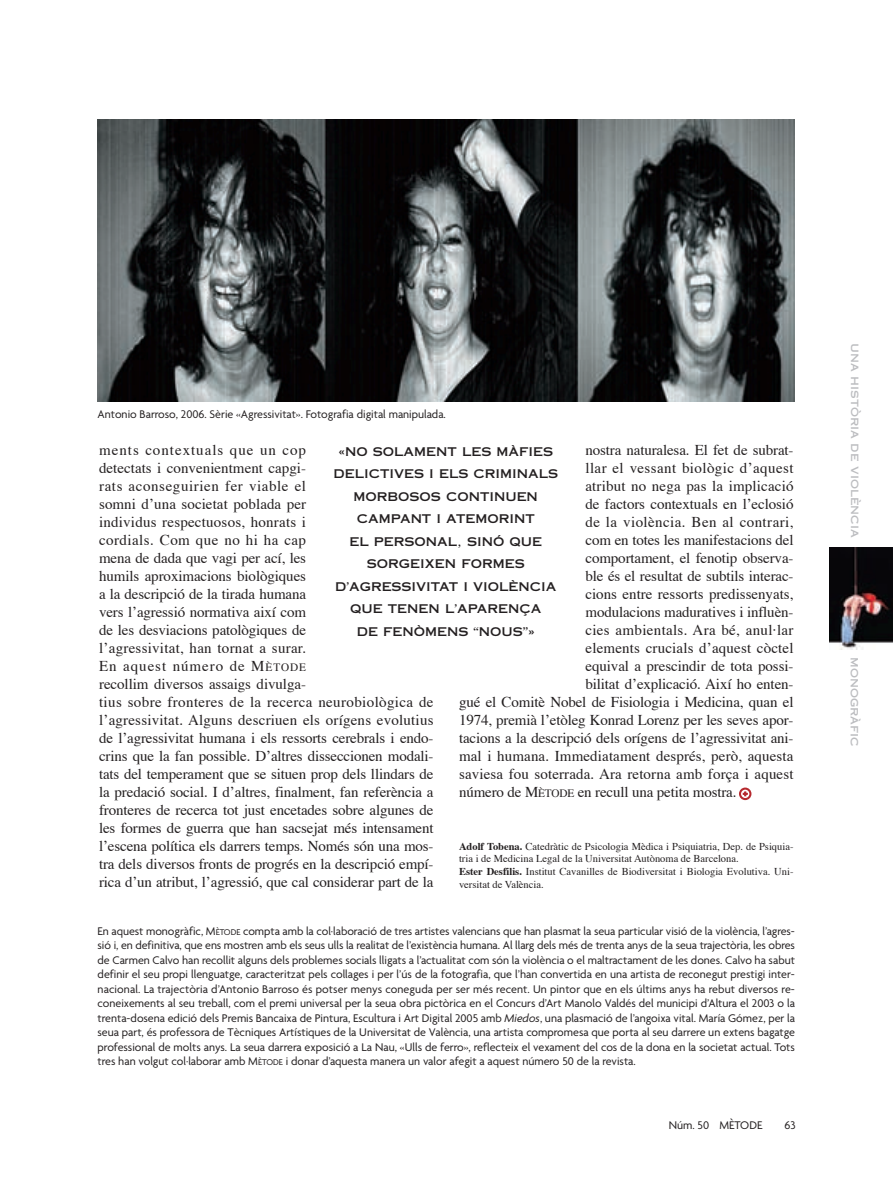
<style>
.page{position:relative;width:893px;height:1191px;background:#fff}
.page>*{position:absolute;margin:0;border:0;box-sizing:border-box;transform-origin:0 0}
.t1{font:15px/18px "Times";letter-spacing:-.01em;color:#231f20}
.t2{font:15px "Times";letter-spacing:.01em;color:#231f20}
.t3{font:15px "Times";letter-spacing:.025em;color:#231f20}
.t4{font:15px "Times";letter-spacing:.02em;color:#231f20}
.t5{font:15px "Times";letter-spacing:.03em;color:#231f20}
.t6{font:12px/14.4px "Agenda";color:#231f20;text-align:justify}
.t7{font:12px/22.5px "Copperplate Thirty One AB";color:#231f20;text-align:center}
.t8{font:12px "Copperplate Thirty One AB";color:#bcbdc0}
.t9{font:10.5px/12.6px "Times";color:#231f20}
.s1{font-size:11.25px}
.s2{font-weight:700}
.s3{font-size:9px}
.s4{font-style:italic}
</style>
<div class="page">
<img style="left:829px;top:548px;width:64px;height:102px">
<img style="left:98px;top:120px;width:697px;height:281px">
<div style="left:739px;top:787px;width:12px;height:13px;border:2px solid #b6292e;border-radius:50%"></div>
<svg style="left:742px;top:791px;width:6px;height:5px"></svg>
<p class="t6" style="left:98px;top:408px;width:350px">Antonio Barroso, 2006. Sèrie «Agressivitat». Fotografia digital manipulada.</p>
<p class="t1" style="left:99px;top:442px;width:336px">ments contextuals que un cop<br>detectats i convenientment capgi-<br>rats aconseguirien fer viable el<br>somni d’una societat poblada per<br>individus respectuosos, honrats i<br>cordials. Com que no hi ha cap<br>mena de dada que vagi per ací, les<br>humils aproximacions biològiques<br>a la descripció de la tirada humana<br>vers l’agressió normativa així com<br>de les desviacions patològiques de<br>l’agressivitat, han tornat a surar.<br>En aquest número de M<span class="s1">ÈTODE<br></span>recollim diversos assaigs divulga-<br>tius sobre fronteres de la recerca neurobiològica de l’agressivitat. Alguns descriuen els orígens evolutius de l’agressivitat humana i els ressorts cerebrals i endo&shy;crins que la fan possible. D’altres disseccionen modali&shy;tats del temperament que se situen prop dels llindars de la predació social. I d’altres, finalment, fan referència a fronteres de recerca tot just encetades sobre algunes de les formes de guerra que han sacsejat més intensament l’escena política els darrers temps. Només són una mos&shy;tra dels diversos fronts de progrés en la descripció empí&shy;rica d’un atribut, l’agressió, que cal considerar part de la</p>
<p class="t1" style="left:585px;top:442px;width:210px">nostra naturalesa. El fet de subrat-</p>
<p class="t7" style="left:333px;top:440px;width:226px">«NO SOLAMENT LES MÀFIES<br>DELICTIVES I ELS CRIMINALS<br>MORBOSOS CONTINUEN<br>CAMPANT I ATEMORINT<br>EL PERSONAL, SINÓ QUE<br>SORGEIXEN FORMES<br>D’AGRESSIVITAT I VIOLÈNCIA<br>QUE TENEN L’APARENÇA<br>DE FENÒMENS “NOUS”»</p>
<p class="t3" style="left:585px;top:462px;width:210px">llar el vessant biològic d’aquest</p>
<p class="t2" style="left:585px;top:480px;width:209px">atribut no nega pas la implicació</p>
<p class="t1" style="left:585px;top:496px;width:210px">de factors contextuals en l’eclosió</p>
<p class="t5" style="left:585px;top:516px;width:210px">de la violència. Ben al contrari,</p>
<p class="t1" style="left:585px;top:532px;width:210px">com en totes les manifestacions del</p>
<p class="t1" style="left:585px;top:550px;width:210px">comportament, el fenotip observa-</p>
<p class="t1" style="left:585px;top:568px;width:210px">ble és el resultat de subtils interac-</p>
<p class="t1" style="left:585px;top:586px;width:209px">cions entre ressorts predissenyats,</p>
<p class="t1" style="left:585px;top:604px;width:210px">modulacions maduratives i influèn-</p>
<p class="t4" style="left:585px;top:624px;width:209px">cies ambientals. Ara bé, anul·lar</p>
<p class="t2" style="left:585px;top:642px;width:209px">elements crucials d’aquest còctel</p>
<p class="t1" style="left:585px;top:658px;width:209px">equival a prescindir de tota possi-</p>
<p class="t1" style="left:585px;top:676px;width:210px">bilitat d’explicació. Així ho enten-</p>
<p class="t1" style="left:459px;top:694px;width:336px">gué el Comitè Nobel de Fisiologia i Medicina, quan el</p>
<p class="t1" style="left:459px;top:712px;width:336px">1974, premià l’etòleg Konrad Lorenz per les seves apor-</p>
<p class="t1" style="left:459px;top:730px;width:336px">tacions a la descripció dels orígens de l’agressivitat ani-</p>
<p class="t2" style="left:459px;top:750px;width:336px">mal i humana. Immediatament després, però, aquesta</p>
<p class="t2" style="left:459px;top:768px;width:336px">saviesa fou soterrada. Ara retorna amb força i aquest</p>
<p class="t1" style="left:459px;top:784px;width:279px">número de M<span class="s1">ÈTODE</span> en recull una petita mostra.</p>
<p class="t9" style="left:459px;top:841px;width:336px"><span class="s2">Adolf Tobeña.</span> Catedràtic de Psicologia Mèdica i Psiquiatria, Dep. de Psiquia&shy;tria i de Medicina Legal de la Universitat Autònoma de Barcelona.<br><span class="s2">Ester Desfilis.</span> Institut Cavanilles de Biodiversitat i Biologia Evolutiva. Uni&shy;versitat de València.</p>
<p class="t6" style="left:98px;top:925px;width:699px">En aquest monogràfic, M<span class="s3">ÈTODE</span> compta amb la col·laboració de tres artistes valencians que han plasmat la seua particular visió de la violència, l’agres&shy;sió i, en definitiva, que ens mostren amb els seus ulls la realitat de l’existència humana. Al llarg dels més de trenta anys de la seua trajectòria, les obres de Carmen Calvo han recollit alguns dels problemes socials lligats a l’actualitat com són la violència o el maltractament de les dones. Calvo ha sabut definir el seu propi llenguatge, caracteritzat pels collages i per l’ús de la fotografia, que l’han convertida en una artista de reconegut prestigi inter&shy;nacional. La trajectòria d’Antonio Barroso és potser menys coneguda per ser més recent. Un pintor que en els últims anys ha rebut diversos re&shy;coneixements al seu treball, com el premi universal per la seua obra pictòrica en el Concurs d’Art Manolo Valdés del municipi d’Altura el 2003 o la trenta-dosena edició dels Premis Bancaixa de Pintura, Escultura i Art Digital 2005 amb <span class="s4">Miedos</span>, una plasmació de l’angoixa vital. María Gómez, per la seua part, és professora de Tècniques Artístiques de la Universitat de València, una artista compromesa que porta al seu darrere un extens bagatge professional de molts anys. La seua darrera exposició a La Nau, «Ulls de ferro», reflecteix el vexament del cos de la dona en la societat actual. Tots tres han volgut col·laborar amb M<span class="s3">ÈTODE</span> i donar d’aquesta manera un valor afegit a aquest número 50 de la revista.</p>
<p class="t6" style="left:669px;top:1118px;width:95px">Núm. 50 MÈTODE</p>
<p class="t6" style="left:785px;top:1118px;width:13px">63</p>
<p class="t8" style="left:862px;top:343px;width:196px;rotate:90deg">una història de violència</p>
<p class="t8" style="left:862px;top:657px;width:91px;rotate:90deg">monogràfic</p>
</div>
